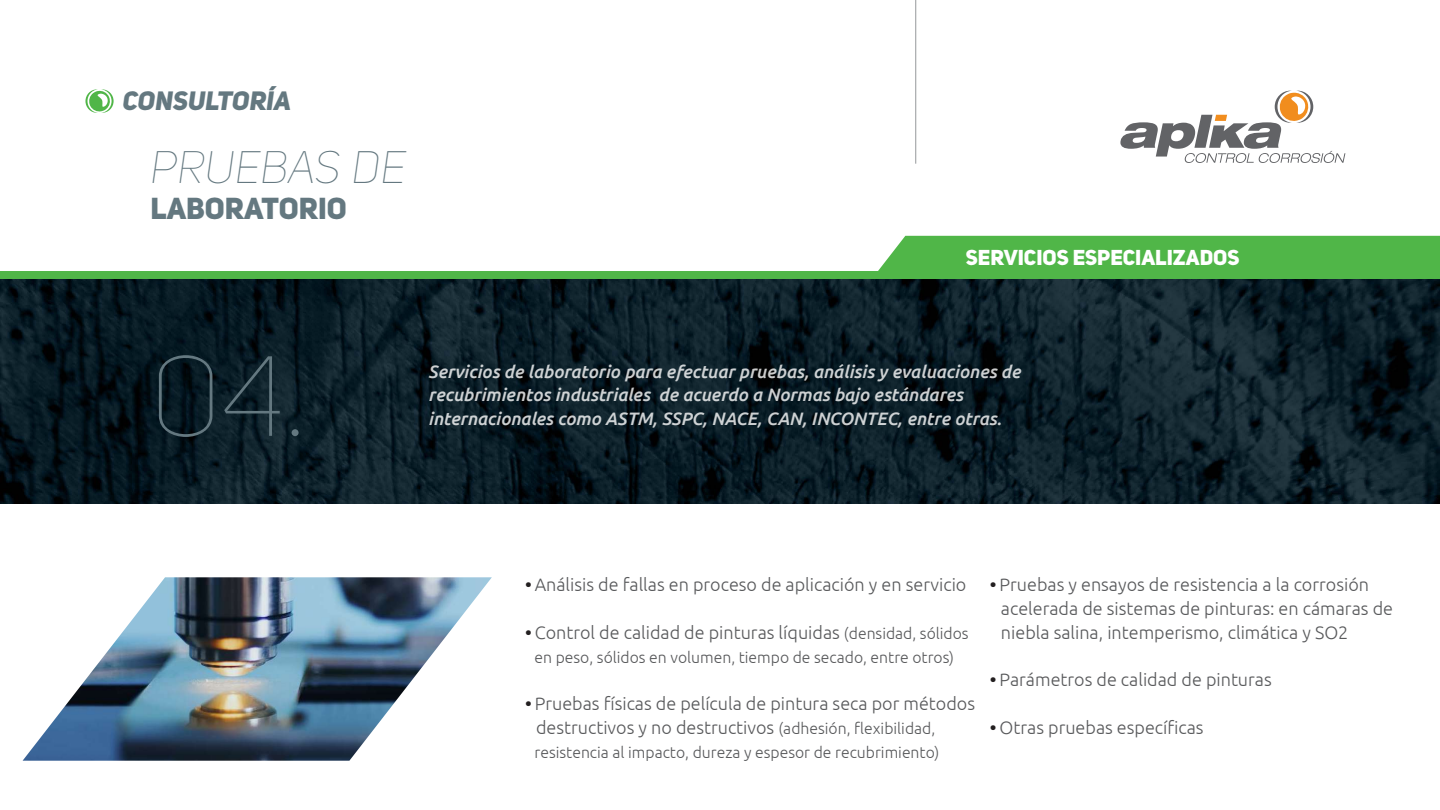
<style>
.page{position:relative;width:1440px;height:810px;background:#fff}
.page>*{position:absolute;margin:0;border:0;box-sizing:border-box;transform-origin:0 0}
.t1{font:112.27px "Uni Sans Thin CAPS";color:#647880}
.t2{font:45px "Uni Sans Thin Italic CAPS";color:#647880}
.t3{font:30px "Uni Sans Heavy CAPS";color:#647880}
.t4{font:26.25px "Uni Sans Heavy Italic CAPS";color:#647880}
.t5{font:21.3px "Uni Sans Heavy CAPS";color:#fff}
.t6{font:300 18px/23.8px "Ubuntu";color:#58595b}
.t7{font:italic 500 18px/23.8px "Ubuntu";color:rgb(255 255 255/.8)}
.t8{font:300 15.75px "Ubuntu";color:#58595b}
.s1{font-weight:500;font-style:italic;color:#231f20}
.s2{font-size:15.75px}
</style>
<div class="page">
<img style="left:0;top:279px;width:1440px;height:225px">
<hr style="left:915px;top:0;width:1px;height:164px;background:#a1a3a6">
<svg style="left:1120px;top:91px;width:225px;height:72px"></svg>
<img style="left:23px;top:577px;width:469px;height:184px">
<svg style="left:85px;top:89px;width:29px;height:24px"></svg>
<div style="left:878px;top:236px;width:562px;height:35px;background:#50b648"></div>
<div style="left:0;top:271px;width:1440px;height:8px;background:#50b648"></div>
<h3 class="t4" style="left:123px;top:85px;width:170px">CONSULTORÍA</h3>
<h2 class="t2" style="left:151px;top:142px;width:257px">PRUEBAS DE</h2>
<h3 class="t3" style="left:151px;top:189px;width:198px">LABORATORIO</h3>
<p class="t5" style="left:966px;top:244px;width:275px">SERVICIOS ESPECIALIZADOS</p>
<h1 class="t1" style="left:151px;top:332px;width:158px">04.</h1>
<p class="t7" style="left:428px;top:359px;width:594px">Servicios de laboratorio para efectuar pruebas, análisis y evaluaciones de recubrimientos industriales de acuerdo a Normas bajo estándares internacionales como ASTM, SSPC, NACE, CAN, INCONTEC, entre otras.</p>
<p class="t6" style="left:524px;top:573px;width:444px"><span class="s1">•</span> Análisis de fallas en proceso de aplicación y en servicio</p>
<p class="t6" style="left:524px;top:620px;width:446px"><span class="s1">•</span> Control de calidad de pinturas líquidas <span class="s2">(densidad, sólidos</span></p>
<p class="t8" style="left:535px;top:648px;width:421px">en peso, sólidos en volumen, tiempo de secado, entre otros)</p>
<p class="t6" style="left:536px;top:692px;width:440px;text-indent:-12px"><span class="s1">•</span> Pruebas físicas de película de pintura seca por métodos destructivos y no destructivos <span class="s2">(adhesión, flexibilidad,</span></p>
<p class="t8" style="left:535px;top:743px;width:406px">resistencia al impacto, dureza y espesor de recubrimiento)</p>
<p class="t6" style="left:1001px;top:573px;width:394px;text-indent:-12px"><span class="s1">•</span> Pruebas y ensayos de resistencia a la corrosión acelerada de sistemas de pinturas: en cámaras de niebla salina, intemperismo, climática y SO2</p>
<p class="t6" style="left:989px;top:668px;width:285px"><span class="s1">•</span> Parámetros de calidad de pinturas</p>
<p class="t6" style="left:989px;top:715px;width:216px"><span class="s1">•</span> Otras pruebas específicas</p>
</div>
